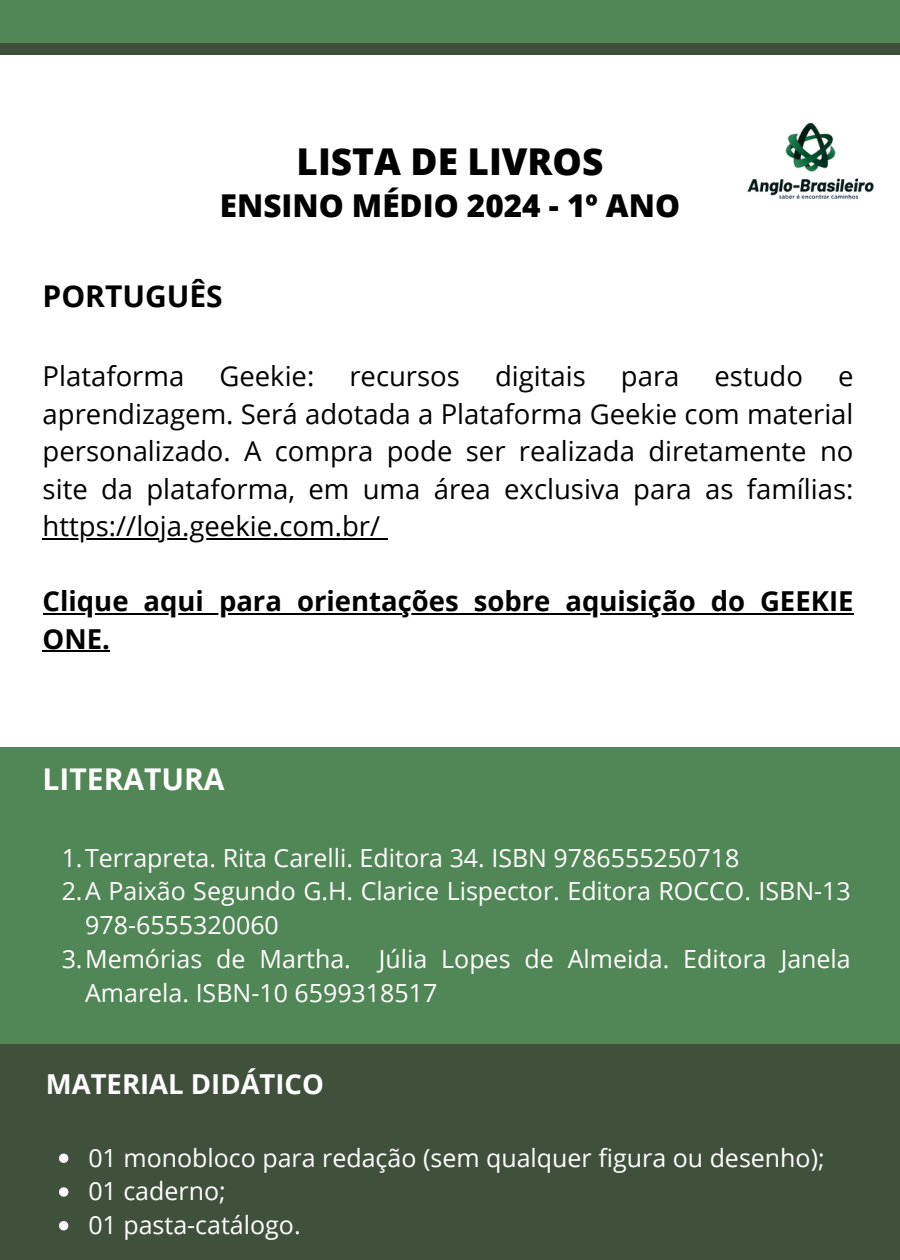
<style>
.page{position:relative;width:900px;height:1260px;background:#fff}
.page>*{position:absolute;margin:0;border:0;box-sizing:border-box;transform-origin:0 0}
.t1{font:800 37px "Open Sans";color:#000}
.t2{font:800 31.5px "Open Sans";color:#000}
.t3{font:700 30px "Open Sans";color:#fff}
.t4{font:700 30px "Open Sans";color:#000}
.t5{font:27.5px/37.5px "Open Sans";color:#000;text-align:justify}
.t6{font:700 27.5px/37.5px "Open Sans";color:#000}
.t7{font:700 27.5px "Open Sans";color:#fff}
.t8{font:25px "Open Sans";color:#fff}
</style>
<div class="page">
<div style="left:0;top:748px;width:900px;height:320px;background:#518657"></div>
<div style="left:0;top:1045px;width:900px;height:215px;background:#40513b"></div>
<hr style="left:43px;top:538px;width:337px;height:2px;background:#000">
<svg style="left:380px;top:538px;width:7px;height:2px"></svg>
<hr style="left:43px;top:613px;width:811px;height:2px;background:#000">
<hr style="left:43px;top:651px;width:67px;height:1px;background:#000">
<img style="left:747px;top:123px;width:127px;height:75px">
<div style="left:0;top:30px;width:900px;height:24px;background:#40513b"></div>
<div style="left:0;top:0;width:900px;height:43px;background:#518657"></div>
<svg style="left:59px;top:1154px;width:9px;height:9px"></svg>
<svg style="left:59px;top:1187px;width:9px;height:10px"></svg>
<svg style="left:59px;top:1221px;width:9px;height:9px"></svg>
<h1 class="t1" style="left:297px;top:135px;width:308px">LISTA DE LIVROS</h1>
<h2 class="t2" style="left:220px;top:184px;width:462px">ENSINO MÉDIO 2024 - 1º ANO</h2>
<p class="t4" style="left:43px;top:275px;width:182px">PORTUGUÊS</p>
<h2 class="t5" style="left:43px;top:357px;width:143px">Plataforma</h2>
<h2 class="t5" style="left:219px;top:357px;width:96px">Geekie:</h2>
<h2 class="t5" style="left:349px;top:357px;width:112px">recursos</h2>
<h2 class="t5" style="left:495px;top:357px;width:92px">digitais</h2>
<h2 class="t5" style="left:621px;top:357px;width:60px">para</h2>
<h2 class="t5" style="left:715px;top:357px;width:90px">estudo</h2>
<h2 class="t5" style="left:43px;top:357px;width:812px;text-indent:795px">e aprendizagem. Será adotada a Plataforma Geekie com material personalizado. A compra pode ser realizada diretamente no site da plataforma, em uma área exclusiva para as famílias:</h2>
<p class="t5" style="left:43px;top:507px;width:339px">https://loja.geekie.com.br/</p>
<h4 class="t6" style="left:43px;top:582px;width:812px">Clique aqui para orientações sobre aquisição do GEEKIE<br>ONE.</h4>
<p class="t3" style="left:43px;top:758px;width:183px">LITERATURA</p>
<p class="t8" style="left:62px;top:840px;width:679px">1.Terrapreta. Rita Carelli. Editora 34. ISBN 9786555250718</p>
<p class="t8" style="left:62px;top:874px;width:791px">2.A Paixão Segundo G.H. Clarice Lispector. Editora ROCCO. ISBN-13</p>
<p class="t8" style="left:85px;top:907px;width:195px">978-6555320060</p>
<p class="t8" style="left:62px;top:941px;width:791px">3.Memórias de Martha. Júlia Lopes de Almeida. Editora Janela</p>
<p class="t8" style="left:85px;top:975px;width:354px">Amarela. ISBN-10 6599318517</p>
<p class="t7" style="left:46px;top:1064px;width:280px">MATERIAL DIDÁTICO</p>
<p class="t8" style="left:88px;top:1140px;width:738px">01 monobloco para redação (sem qualquer figura ou desenho);</p>
<p class="t8" style="left:88px;top:1174px;width:139px">01 caderno;</p>
<h3 class="t8" style="left:88px;top:1207px;width:214px">01 pasta-catálogo.</h3>
</div>
